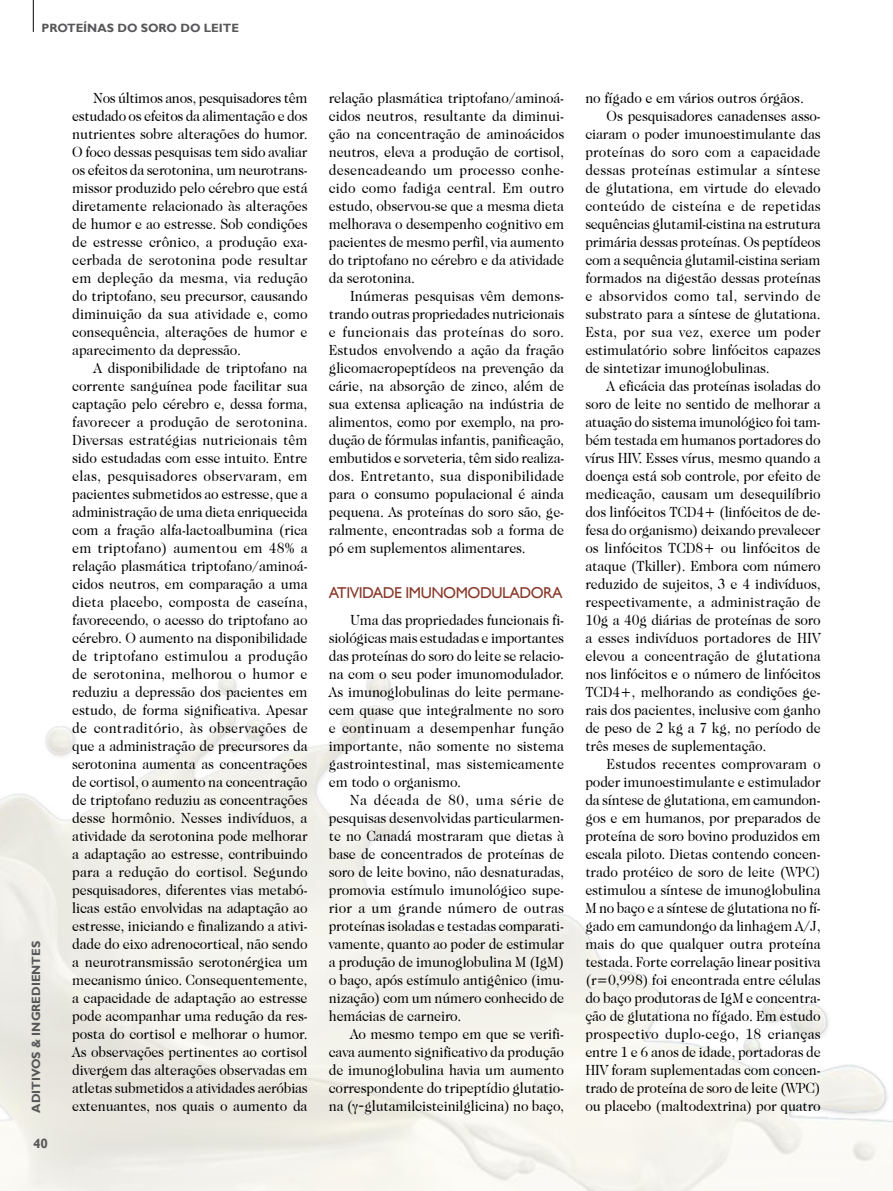
<style>
.page{position:relative;width:893px;height:1191px;background:#fff}
.page>*{position:absolute;margin:0;border:0;box-sizing:border-box;transform-origin:0 0}
.sub-capitulos{font:15.75px "Gill Sans";letter-spacing:-.03em;color:#883829}
.texto{font:15px/18px "Caslon 224 IT Cby BT";letter-spacing:-.01em;color:#000;text-align:justify;scale:.93 1}
.t1{font:700 13.5px "Gill Sans";color:#58585a}
.t2{font:700 12px "Gill Sans";color:#58585a}
.s1{font-family:"Verdana"}
</style>
<div class="page">
<hr style="left:33px;top:0;width:1px;height:32px;background:#000">
<svg style="left:353px;top:1104px;width:5px;height:10px"></svg>
<p class="t2" style="left:42px;top:21px;width:199px">PROTEÍNAS DO SORO DO LEITE</p>
<p class="t2" style="left:29px;top:1112px;width:173px;rotate:-90deg">ADITIVOS &amp; INGREDIENTES</p>
<p class="t1" style="left:33px;top:1135px;width:16px">40</p>
<p class="texto" style="left:72px;top:89px;width:255px;text-indent:21px">Nos últimos anos, pesquisadores têm estudado os efeitos da alimentação e dos nutrientes sobre alterações do humor.<br>O foco dessas pesquisas tem sido avaliar os efeitos da serotonina, um neurotrans&shy;missor produzido pelo cérebro que está diretamente relacionado às alterações de humor e ao estresse. Sob condições de estresse crônico, a produção exa&shy;cerbada de serotonina pode resultar em depleção da mesma, via redução do triptofano, seu precursor, causando diminuição da sua atividade e, como consequência, alterações de humor e aparecimento da depressão.</p>
<p class="texto" style="left:72px;top:359px;width:255px;text-indent:21px">A disponibilidade de triptofano na corrente sanguínea pode facilitar sua captação pelo cérebro e, dessa forma, favorecer a produção de serotonina.<br>Diversas estratégias nutricionais têm sido estudadas com esse intuito. Entre elas, pesquisadores observaram, em pacientes submetidos ao estresse, que a administração de uma dieta enriquecida com a fração alfa-lactoalbumina (rica em triptofano) aumentou em 48% a relação plasmática triptofano/aminoá&shy;cidos neutros, em comparação a uma dieta placebo, composta de caseína, favorecendo, o acesso do triptofano ao cérebro. O aumento na disponibilidade de triptofano estimulou a produção de serotonina, melhorou o humor e reduziu a depressão dos pacientes em estudo, de forma significativa. Apesar de contraditório, às observações de que a administração de precursores da serotonina aumenta as concentrações de cortisol, o aumento na concentração de triptofano reduziu as concentrações desse hormônio. Nesses indivíduos, a atividade da serotonina pode melhorar a adaptação ao estresse, contribuindo para a redução do cortisol. Segundo pesquisadores, diferentes vias metabó&shy;licas estão envolvidas na adaptação ao estresse, iniciando e finalizando a ativi&shy;dade do eixo adrenocortical, não sendo a neurotransmissão serotonérgica um mecanismo único. Consequentemente, a capacidade de adaptação ao estresse pode acompanhar uma redução da res&shy;posta do cortisol e melhorar o humor.<br>As observações pertinentes ao cortisol divergem das alterações observadas em atletas submetidos a atividades aeróbias extenuantes, nos quais o aumento da</p>
<p class="texto" style="left:329px;top:89px;width:255px">relação plasmática triptofano/aminoá&shy;cidos neutros, resultante da diminui&shy;ção na concentração de aminoácidos neutros, eleva a produção de cortisol, desencadeando um processo conhe&shy;cido como fadiga central. Em outro estudo, observou-se que a mesma dieta melhorava o desempenho cognitivo em pacientes de mesmo perfil, via aumento do triptofano no cérebro e da atividade da serotonina.</p>
<p class="texto" style="left:329px;top:287px;width:255px;text-indent:21px">Inúmeras pesquisas vêm demons&shy;trando outras propriedades nutricionais e funcionais das proteínas do soro.<br>Estudos envolvendo a ação da fração glicomacropeptídeos na prevenção da cárie, na absorção de zinco, além de sua extensa aplicação na indústria de alimentos, como por exemplo, na pro&shy;dução de fórmulas infantis, panificação, embutidos e sorveteria, têm sido realiza&shy;dos. Entretanto, sua disponibilidade para o consumo populacional é ainda pequena. As proteínas do soro são, ge&shy;ralmente, encontradas sob a forma de pó em suplementos alimentares.</p>
<p class="sub-capitulos" style="left:329px;top:583px;width:235px">ATIVIDADE IMUNOMODULADORA</p>
<p class="texto" style="left:329px;top:611px;width:255px;text-indent:21px">Uma das propriedades funcionais fi&shy;siológicas mais estudadas e importantes das proteínas do soro do leite se relacio&shy;na com o seu poder imunomodulador.<br>As imunoglobulinas do leite permane&shy;cem quase que integralmente no soro e continuam a desempenhar função importante, não somente no sistema gastrointestinal, mas sistemicamente em todo o organismo.</p>
<p class="texto" style="left:329px;top:791px;width:255px;text-indent:21px">Na década de 80, uma série de pesquisas desenvolvidas particularmen&shy;te no Canadá mostraram que dietas à base de concentrados de proteínas de soro de leite bovino, não desnaturadas, promovia estímulo imunológico supe&shy;rior a um grande número de outras proteínas isoladas e testadas comparati&shy;vamente, quanto ao poder de estimular a produção de imunoglobulina M (IgM) o baço, após estímulo antigênico (imu&shy;nização) com um número conhecido de hemácias de carneiro.</p>
<p class="texto" style="left:329px;top:1025px;width:255px;text-indent:21px">Ao mesmo tempo em que se verifi&shy;cava aumento significativo da produção de imunoglobulina havia um aumento correspondente do tripeptídio glutatio&shy;na ( <span class="s1">-</span>glutamilcisteinilglicina) no baço,</p>
<p class="texto" style="left:585px;top:89px;width:236px">no fígado e em vários outros órgãos.</p>
<p class="texto" style="left:585px;top:107px;width:255px;text-indent:21px">Os pesquisadores canadenses asso&shy;ciaram o poder imunoestimulante das proteínas do soro com a capacidade dessas proteínas estimular a síntese de glutationa, em virtude do elevado conteúdo de cisteína e de repetidas sequências glutamil-cistina na estrutura primária dessas proteínas. Os peptídeos com a sequência glutamil-cistina seriam formados na digestão dessas proteínas e absorvidos como tal, servindo de substrato para a síntese de glutationa.<br>Esta, por sua vez, exerce um poder estimulatório sobre linfócitos capazes de sintetizar imunoglobulinas.</p>
<p class="texto" style="left:585px;top:377px;width:255px;text-indent:21px">A eficácia das proteínas isoladas do soro de leite no sentido de melhorar a atuação do sistema imunológico foi tam&shy;bém testada em humanos portadores do vírus HIV. Esses vírus, mesmo quando a doença está sob controle, por efeito de medicação, causam um desequilíbrio dos linfócitos TCD4+ (linfócitos de de&shy;fesa do organismo) deixando prevalecer os linfócitos TCD8+ ou linfócitos de ataque (Tkiller). Embora com número reduzido de sujeitos, 3 e 4 indivíduos, respectivamente, a administração de 10g a 40g diárias de proteínas de soro a esses indivíduos portadores de HIV elevou a concentração de glutationa nos linfócitos e o número de linfócitos TCD4+, melhorando as condições ge&shy;rais dos pacientes, inclusive com ganho de peso de 2 kg a 7 kg, no período de três meses de suplementação.</p>
<p class="texto" style="left:585px;top:755px;width:255px;text-indent:21px">Estudos recentes comprovaram o poder imunoestimulante e estimulador da síntese de glutationa, em camundon&shy;gos e em humanos, por preparados de proteína de soro bovino produzidos em escala piloto. Dietas contendo concen&shy;trado protéico de soro de leite (WPC) estimulou a síntese de imunoglobulina M no baço e a síntese de glutationa no fí&shy;gado em camundongo da linhagem A/J, mais do que qualquer outra proteína testada. Forte correlação linear positiva (r=0,998) foi encontrada entre células do baço produtoras de IgM e concentra&shy;ção de glutationa no fígado. Em estudo prospectivo duplo-cego, 18 crianças entre 1 e 6 anos de idade, portadoras de HIV foram suplementadas com concen&shy;trado de proteína de soro de leite (WPC) ou placebo (maltodextrina) por quatro</p>
</div>
